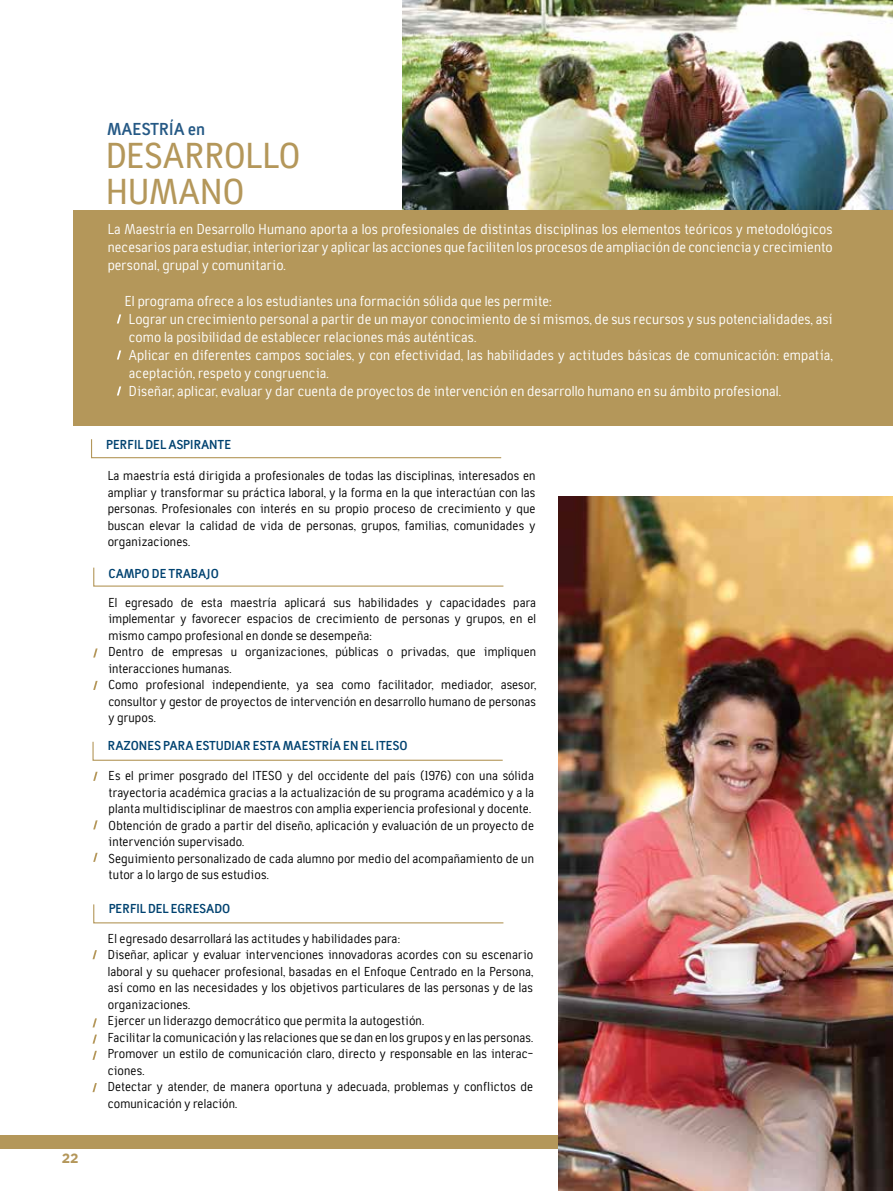
<style>
.page{position:relative;width:893px;height:1191px;background:#fff}
.page>*{position:absolute;margin:0;border:0;box-sizing:border-box;transform-origin:0 0}
.t1{font:500 37.5px/36px "Tempelhof";letter-spacing:-.005em;color:#b4975a}
.t2{font:700 18px "Tempelhof";color:#255985}
.t3{font:15px/18px "Tempelhof";color:#fff;text-align:justify}
.t4{font:13.5px/16.5px "Tempelhof";color:#000}
.t5{font:700 13.5px "Tempelhof";letter-spacing:.01em;color:#004270}
.t6{font:700 13.5px "Gotham";color:#b4975a}
</style>
<div class="page">
<div style="left:0;top:1135px;width:740px;height:13px;background:#b4975a"></div>
<img style="left:403px;top:0;width:490px;height:210px">
<img style="left:559px;top:497px;width:334px;height:694px">
<div style="left:74px;top:210px;width:819px;height:215px;background:#b4975a"></div>
<svg style="left:91px;top:439px;width:411px;height:20px"></svg>
<svg style="left:92px;top:741px;width:411px;height:20px"></svg>
<svg style="left:93px;top:567px;width:411px;height:20px"></svg>
<svg style="left:93px;top:648px;width:5px;height:9px"></svg>
<svg style="left:93px;top:681px;width:5px;height:9px"></svg>
<svg style="left:117px;top:314px;width:4px;height:9px"></svg>
<svg style="left:117px;top:350px;width:4px;height:9px"></svg>
<svg style="left:117px;top:386px;width:4px;height:9px"></svg>
<svg style="left:93px;top:904px;width:411px;height:20px"></svg>
<svg style="left:93px;top:771px;width:5px;height:10px"></svg>
<svg style="left:93px;top:820px;width:5px;height:9px"></svg>
<svg style="left:93px;top:852px;width:5px;height:10px"></svg>
<svg style="left:93px;top:950px;width:4px;height:9px"></svg>
<svg style="left:93px;top:1018px;width:4px;height:9px"></svg>
<svg style="left:93px;top:1034px;width:4px;height:9px"></svg>
<svg style="left:92px;top:1050px;width:5px;height:9px"></svg>
<svg style="left:92px;top:1083px;width:5px;height:9px"></svg>
<p class="t6" style="left:62px;top:1150px;width:18px">22</p>
<p class="t2" style="left:107px;top:119px;width:100px">MAESTRÍA EN</p>
<p class="t1" style="left:106px;top:138px;width:192px">DESARROLLO<br>HUMANO</p>
<p class="t3" style="left:108px;top:220px;width:727px">La Maestría en Desarrollo Humano aporta a los profesionales de distintas disciplinas los elementos teóricos y metodológicos necesarios para estudiar, interiorizar y aplicar las acciones que faciliten los procesos de ampliación de conciencia y crecimiento personal, grupal y comunitario.</p>
<p class="t3" style="left:125px;top:292px;width:710px;text-align:left">El programa ofrece a los estudiantes una formación sólida que les permite:<br>Lograr un crecimiento personal a partir de un mayor conocimiento de sí mismos, de sus recursos y sus potencialidades, así como la posibilidad de establecer relaciones más auténticas.<br>Aplicar en diferentes campos sociales, y con efectividad, las habilidades y actitudes básicas de comunicación: empatía, aceptación, respeto y congruencia.<br>Diseñar, aplicar, evaluar y dar cuenta de proyectos de intervención en desarrollo humano en su ámbito profesional.</p>
<p class="t5" style="left:106px;top:437px;width:126px">PERFIL DEL ASPIRANTE</p>
<p class="t4" style="left:108px;top:467px;width:429px;text-align:justify">La maestría está dirigida a profesionales de todas las disciplinas, interesados en ampliar y transformar su práctica laboral, y la forma en la que interactúan con las personas. Profesionales con interés en su propio proceso de crecimiento y que buscan elevar la calidad de vida de personas, grupos, familias, comunidades y organizaciones.</p>
<p class="t5" style="left:108px;top:566px;width:112px">CAMPO DE TRABAJO</p>
<p class="t4" style="left:108px;top:594px;width:429px">El egresado de esta maestría aplicará sus habilidades y capacidades para implementar y favorecer espacios de crecimiento de personas y grupos, en el mismo campo profesional en donde se desempeña:<br>Dentro de empresas u organizaciones, públicas o privadas, que impliquen interacciones humanas.<br>Como profesional independiente, ya sea como facilitador, mediador, asesor, consultor y gestor de proyectos de intervención en desarrollo humano de personas y grupos.</p>
<p class="t5" style="left:108px;top:738px;width:300px">RAZONES PARA ESTU DIAR ESTA MAESTRÍA EN EL ITESO</p>
<p class="t4" style="left:109px;top:767px;width:427px">Es el primer posgrado del ITESO y del occidente del país (1976) con una sólida trayectoria académica gracias a la actualización de su programa académico y a la planta multidisciplinar de maestros con amplia experiencia profesional y docente.<br>Obtención de grado a partir del diseño, aplicación y evaluación de un proyecto de intervención supervisado.<br>Seguimiento personalizado de cada alumno por medio del acompañamiento de un tutor a lo largo de sus estudios.</p>
<p class="t5" style="left:109px;top:901px;width:123px">PERFIL DEL EGRESADO</p>
<p class="t4" style="left:108px;top:930px;width:427px">El egresado desarrollará las actitudes y habilidades para:<br>Diseñar, aplicar y evaluar intervenciones innovadoras acordes con su escenario laboral y su quehacer profesional, basadas en el Enfoque Centrado en la Persona, así como en las necesidades y los objetivos particulares de las personas y de las organizaciones.<br>Ejercer un liderazgo democrático que permita la autogestión.<br>Facilitar la comunicación y las relaciones que se dan en los grupos y en las personas.<br>Promover un estilo de comunicación claro, directo y responsable en las interac&shy;ciones.<br>Detectar y atender, de manera oportuna y adecuada, problemas y conflictos de comunicación y relación.</p>
</div>
